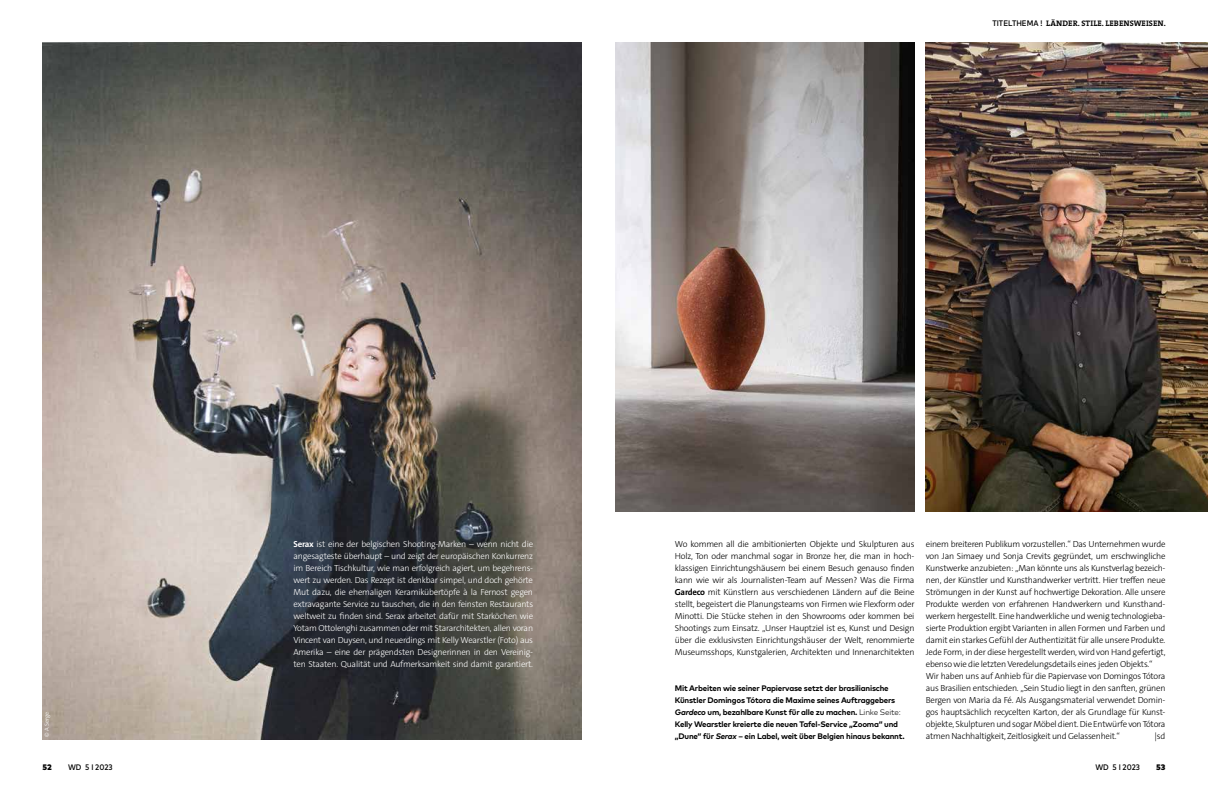
<style>
.page{position:relative;width:1208px;height:786px;background:#fff}
.page>*{position:absolute;margin:0;border:0;box-sizing:border-box;transform-origin:0 0}
.t1{font:300 8.8px/12px "The Sans C4 s";letter-spacing:-.025em;color:#000;text-align:justify}
.t2{font:300 8.8px/12px "The Sans C4 s";letter-spacing:-.025em;color:#fff;text-align:justify}
.t3{font:700 8px/12px "Mark Pro";letter-spacing:-.025em;color:#000}
.t4{font:8px "The Serif HP7 Bld";letter-spacing:.015em;color:#000}
.t5{font:500 condensed 8px "Mark Pro";color:#000}
.t6{font:900 8px "Mark Pro";color:#000}
.t7{font:300 6px "The Sans C4 s";color:#fff}
.s1{font-family:"Mark Pro";font-weight:500;font-stretch:condensed}
.s2{font-weight:700}
.s3{font-style:italic}
.s4{font-weight:300}
</style>
<div class="page">
<img style="left:43px;top:43px;width:538px;height:695px">
<img style="left:615px;top:43px;width:299px;height:468px">
<img style="left:926px;top:43px;width:282px;height:468px">
<p class="t7" style="left:43px;top:736px;width:27px;rotate:-90deg">© A Serge</p>
<p class="t4" style="left:992px;top:18px;width:175px"><span class="s1">TITELTHEMA !</span> LÄNDER. STILE. LEBENSWEISEN.</p>
<p class="t2" style="left:293px;top:538px;width:241px"><span class="s2">Serax</span> ist eine der belgischen Shooting-Marken – wenn nicht die angesagteste überhaupt – und zeigt der europäischen Konkurrenz im Bereich Tischkultur, wie man erfolgreich agiert, um begehrens&shy;wert zu werden. Das Rezept ist denkbar simpel, und doch gehörte Mut dazu, die ehemaligen Keramikübertöpfe à la Fernost gegen extravagante Service zu tauschen, die in den feinsten Restaurants weltweit zu finden sind. Serax arbeitet dafür mit Starköchen wie Yotam Ottolenghi zusammen oder mit Stararchitekten, allen voran Vincent van Duysen, und neuerdings mit Kelly Wearstler (Foto) aus Amerika – eine der prägendsten Designerinnen in den Vereinig&shy;ten Staaten. Qualität und Aufmerksamkeit sind damit garantiert.</p>
<p class="t1" style="left:675px;top:538px;width:241px">Wo kommen all die ambitionierten Objekte und Skulpturen aus Holz, Ton oder manchmal sogar in Bronze her, die man in hoch&shy;klassigen Einrichtungshäusern bei einem Besuch genauso finden kann wie wir als Journalisten-Team auf Messen? Was die Firma <span class="s2">Gardeco</span> mit Künstlern aus verschiedenen Ländern auf die Beine stellt, begeistert die Planungsteams von Firmen wie Flexform oder Minotti. Die Stücke stehen in den Showrooms oder kommen bei Shootings zum Einsatz. „Unser Hauptziel ist es, Kunst und Design über die exklusivsten Einrichtungshäuser der Welt, renommierte Museumsshops, Kunstgalerien, Architekten und Innenarchitekten</p>
<p class="t3" style="left:675px;top:681px;width:231px">Mit Arbeiten wie seiner Papiervase setzt der brasilianische Künstler Domingos Tótora die Maxime seines Auftraggebers <span class="s3">Gardeco</span> um, bezahlbare Kunst für alle zu machen. <span class="s4">Linke Seite:<br></span>Kelly Wearstler kreierte die neuen Tafel-Service „Zooma“ und „Dune“ für <span class="s3">Serax</span> – ein Label, weit über Belgien hinaus bekannt.</p>
<p class="t1" style="left:926px;top:538px;width:241px;text-align:left">einem breiteren Publikum vorzustellen.“ Das Unternehmen wurde von Jan Simaey und Sonja Crevits gegründet, um erschwingliche Kunstwerke anzubieten: „Man könnte uns als Kunstverlag bezeich&shy;nen, der Künstler und Kunsthandwerker vertritt. Hier treffen neue Strömungen in der Kunst auf hochwertige Dekoration. Alle unsere Produkte werden von erfahrenen Handwerkern und Kunsthand&shy;werkern hergestellt. Eine handwerkliche und wenig technologieba&shy;sierte Produktion ergibt Varianten in allen Formen und Farben und damit ein starkes Gefühl der Authentizität für alle unsere Produkte.<br>Jede Form, in der diese hergestellt werden, wird von Hand gefertigt, ebenso wie die letzten Veredelungsdetails eines jeden Objekts.“ Wir haben uns auf Anhieb für die Papiervase von Domingos Tótora aus Brasilien entschieden. „Sein Studio liegt in den sanften, grünen Bergen von Maria da Fé. Als Ausgangsmaterial verwendet Domin&shy;gos hauptsächlich recycelten Karton, der als Grundlage für Kunst&shy;objekte, Skulpturen und sogar Möbel dient. Die Entwürfe von Tótora</p>
<p class="t1" style="left:926px;top:730px;width:196px">atmen Nachhaltigkeit, Zeitlosigkeit und Gelassenheit.“</p>
<p class="t1" style="left:1154px;top:730px;width:12px">|sd</p>
<p class="t6" style="left:43px;top:761px;width:11px">52</p>
<p class="t5" style="left:68px;top:761px;width:46px">WD 5 I 2023</p>
<p class="t5" style="left:1095px;top:761px;width:46px">WD 5 I 2023</p>
<p class="t6" style="left:1156px;top:761px;width:11px">53</p>
</div>
